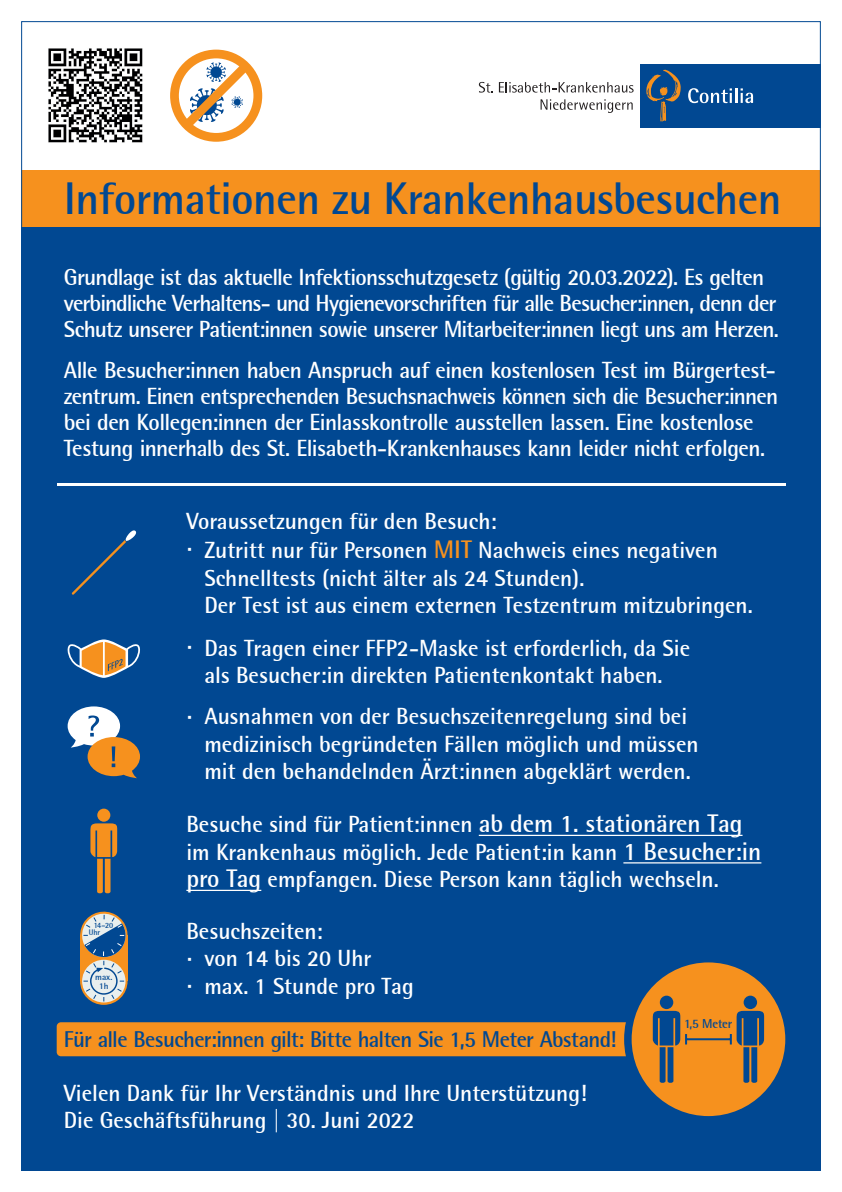
<style>
.page{position:relative;width:842px;height:1192px;background:#fff}
.page>*{position:absolute;margin:0;border:0;box-sizing:border-box;transform-origin:0 0}
.t1{font:700 45px "Rotis Semi Sans";letter-spacing:-.01em;color:#014892}
.t2{font:700 23px/27.5px "Rotis Semi Sans";color:#fff}
.t3{font:700 23px/26px "Rotis Semi Sans";letter-spacing:-.025em;color:#fff}
.t4{font:700 23px/26px "Rotis Semi Sans";letter-spacing:-.04em;color:#fff}
.t5{font:700 22.5px "Rotis Semi Sans";letter-spacing:-.03em;color:#014892}
.t6{font:700 12.75px "Rotis Semi Sans";letter-spacing:-.01em;color:#014892}
.t7{font:700 8.75px/8.8px "Rotis Semi Sans";color:#014892;text-align:center}
.t8{font:700 8px/7.5px "Rotis Semi Sans";letter-spacing:-.02em;color:#014892;scale:.95 1}
.s1{font-size:27px}
.s2{font-size:25px;color:#f6911e}
.s3{font-size:25px}
</style>
<div class="page">
<svg style="left:479px;top:82px;width:14px;height:11px"></svg>
<svg style="left:499px;top:82px;width:135px;height:11px"></svg>
<svg style="left:541px;top:99px;width:92px;height:14px"></svg>
<div style="left:640px;top:64px;width:181px;height:64px;background:#014892"></div>
<svg style="left:646px;top:70px;width:35px;height:52px"></svg>
<svg style="left:688px;top:88px;width:65px;height:15px"></svg>
<div style="left:170px;top:50px;width:92px;height:92px;border:9px solid #f6911e;border-radius:50%"></div>
<svg style="left:172px;top:52px;width:88px;height:87px"></svg>
<img style="left:48px;top:48px;width:95px;height:95px">
<div style="left:21px;top:218px;width:800px;height:953px;background:#014892"></div>
<hr style="left:57px;top:483px;width:728px;height:3px;background:#fff">
<svg style="left:67px;top:639px;width:73px;height:39px"></svg>
<div style="left:57px;top:1022px;width:676px;height:34px;background:#f6911e;border-radius:4px"></div>
<div style="left:628px;top:959px;width:161px;height:161px;background:#f6911e;border-radius:50%"></div>
<div style="left:624px;top:955px;width:169px;height:169px;border:8px solid #014892;border-radius:50%"></div>
<div style="left:660px;top:996px;width:13px;height:13px;background:#014892;border-radius:50%"></div>
<svg style="left:653px;top:1011px;width:34px;height:72px"></svg>
<hr style="left:686px;top:1038px;width:45px;height:2px;background:#014892">
<div style="left:744px;top:996px;width:13px;height:13px;background:#014892;border-radius:50%"></div>
<svg style="left:730px;top:1011px;width:34px;height:72px"></svg>
<svg style="left:68px;top:706px;width:72px;height:72px"></svg>
<svg style="left:80px;top:957px;width:48px;height:48px"></svg>
<svg style="left:80px;top:911px;width:48px;height:90px"></svg>
<div style="left:97px;top:809px;width:13px;height:13px;background:#f6911e;border-radius:50%"></div>
<svg style="left:90px;top:823px;width:27px;height:71px"></svg>
<hr style="left:479px;top:835px;width:263px;height:1px;background:#fff">
<hr style="left:623px;top:862px;width:138px;height:1px;background:#fff">
<hr style="left:186px;top:890px;width:75px;height:1px;background:#fff">
<svg style="left:72px;top:530px;width:65px;height:65px"></svg>
<div style="left:21px;top:170px;width:800px;height:57px;background:#f6911e"></div>
<div style="left:21px;top:21px;width:800px;height:226px;border:1px solid #014892"></div>
<h1 class="t1" style="left:64px;top:171px;width:719px">Informationen zu Krankenhausbesuchen</h1>
<p class="t4" style="left:64px;top:264px;width:717px">Grundlage ist das aktuelle Infektionsschutzgesetz (gültig 20.03.2022). Es gelten verbindliche Verhaltens- und Hygienevorschriften für alle Besucher:innen, denn der<br>Schutz unserer Patient:innen sowie unserer Mitarbeiter:innen liegt uns am Herzen.</p>
<p class="t3" style="left:64px;top:356px;width:716px">Alle Besucher:innen haben Anspruch auf einen kostenlosen Test im Bürgertest&shy;zentrum. Einen entsprechenden Besuchsnachweis können sich die Besucher:innen bei den Kollegen:innen der Einlasskontrolle ausstellen lassen. Eine kostenlose Testung innerhalb des St. Elisabeth-Krankenhauses kann leider nicht erfolgen.</p>
<p class="t2" style="left:186px;top:508px;width:312px">Voraussetzungen für den Besuch:</p>
<p class="t2" style="left:186px;top:536px;width:533px"><span class="s1">·</span> Zutritt nur für Personen <span class="s2">MIT</span> Nachweis eines negativen</p>
<p class="t2" style="left:204px;top:564px;width:381px">Schnelltests (nicht älter als 24 Stunden).</p>
<p class="t2" style="left:204px;top:591px;width:550px">Der Test ist aus einem externen Testzentrum mitzubringen.</p>
<p class="t2" style="left:186px;top:634px;width:505px;text-align:center"><span class="s1">·</span> Das Tragen einer FFP2-Maske ist erforderlich, da Sie als Besucher:in direkten Patientenkontakt haben.</p>
<p class="t8" style="left:89px;top:921px;width:27px;text-indent:5px">14–20<br>Uhr</p>
<p class="t7" style="left:95px;top:972px;width:19px">max.<br>1h</p>
<p class="t2" style="left:204px;top:702px;width:496px;text-indent:-18px"><span class="s1">·</span> Ausnahmen von der Besuchszeitenregelung sind bei medizinisch begründeten Fällen möglich und müssen mit den behandelnden Ärzt:innen abgeklärt werden.</p>
<p class="t2" style="left:186px;top:810px;width:576px">Besuche sind für Patient:innen <span class="s3">ab dem 1. stationären Tag </span>im Krankenhaus möglich. Jede Patient:in kann <span class="s3">1 Besucher:in pro Tag</span> empfangen. Diese Person kann täglich wechseln.</p>
<p class="t2" style="left:186px;top:917px;width:229px">Besuchszeiten:<br><span class="s1">·</span> von 14 bis 20 Uhr<br><span class="s1">·</span> max. 1 Stunde pro Tag</p>
<p class="t6" style="left:684px;top:1015px;width:50px">1,5 Meter</p>
<p class="t5" style="left:64px;top:1026px;width:554px">Für alle Besucher:innen gilt: Bitte halten Sie 1,5 Meter Abstand!</p>
<p class="t2" style="left:64px;top:1079px;width:524px">Vielen Dank für Ihr Verständnis und Ihre Unterstützung!<br>Die Geschäftsführung | 30. Juni 2022</p>
</div>
